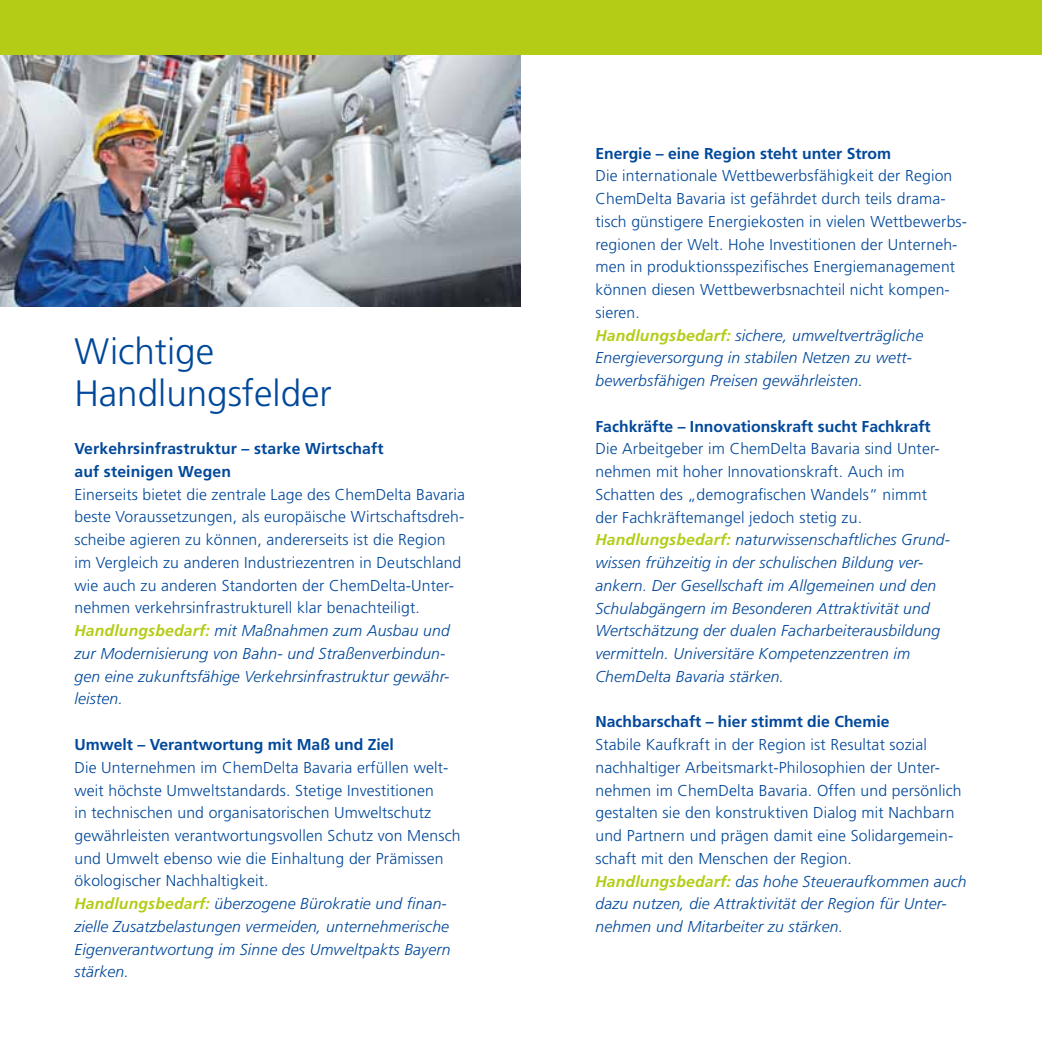
<style>
.page{position:relative;width:1042px;height:1042px;background:#fff}
.page>*{position:absolute;margin:0;border:0;box-sizing:border-box;transform-origin:0 0}
.t1{font:300 36.75px/42px "Frutiger";color:#00489a}
.t2{font:300 15.75px/22.8px "Frutiger";letter-spacing:.01em;color:#00489a}
.t3{font:italic 300 15.75px/22.8px "Frutiger";letter-spacing:.01em;color:#00489a}
.t4{font:700 15.75px/22.8px "Frutiger";color:#00489a}
.s1{font-weight:700;font-style:italic;color:#b4cc16}
.s2{font-style:italic}
.s3{font-style:normal}
.s4{font-weight:700;color:#b4cc16}
</style>
<div class="page">
<div style="left:0;top:0;width:1042px;height:55px;background:#b4cc16"></div>
<img style="left:0;top:56px;width:521px;height:251px">
<h1 class="t1" style="left:74px;top:331px;width:259px">Wichtige<br>Handlungsfelder</h1>
<p class="t4" style="left:74px;top:437px;width:311px">Verkehrsinfrastruktur – starke Wirtschaft auf steinigen Wegen</p>
<p class="t2" style="left:74px;top:483px;width:392px">Einerseits bietet die zentrale Lage des ChemDelta Bavaria beste Voraussetzungen, als europäische Wirtschaftsdreh&shy;scheibe agieren zu können, andererseits ist die Region im Vergleich zu anderen Industriezentren in Deutschland wie auch zu anderen Standorten der ChemDelta-Unter&shy;nehmen verkehrsinfrastrukturell klar benachteiligt.<br><span class="s1">Handlungsbedarf:</span> <span class="s2">mit Maßnahmen zum Ausbau und zur Modernisierung von Bahn- und Straßenverbindun&shy;gen eine zukunftsfähige Verkehrsinfrastruktur gewähr&shy;leisten.</span></p>
<p class="t4" style="left:74px;top:733px;width:321px">Umwelt – Verantwortung mit Maß und Ziel</p>
<p class="t2" style="left:74px;top:756px;width:388px">Die Unternehmen im ChemDelta Bavaria erfüllen welt&shy;weit höchste Umweltstandards. Stetige Investitionen<br>in technischen und organisatorischen Umweltschutz gewährleisten verantwortungsvollen Schutz von Mensch und Umwelt ebenso wie die Einhaltung der Prämissen ökologischer Nachhaltigkeit.<br><span class="s1">Handlungsbedarf:</span> <span class="s2">überzogene Bürokratie und finan&shy;zielle Zusatzbelastungen vermeiden, unternehmerische Eigenverantwortung im Sinne des Umweltpakts Bayern stärken.</span></p>
<p class="t4" style="left:595px;top:142px;width:297px">Energie – eine Region steht unter Strom</p>
<p class="t2" style="left:595px;top:165px;width:373px">Die internationale Wettbewerbsfähigkeit der Region ChemDelta Bavaria ist gefährdet durch teils drama&shy;tisch günstigere Energiekosten in vielen Wettbewerbs&shy;regionen der Welt. Hohe Investitionen der Unterneh&shy;men in produktionsspezifisches Energiemanagement können diesen Wettbewerbsnachteil nicht kompen&shy;sieren.<br><span class="s1">Handlungsbedarf:</span> <span class="s2">sichere, umweltverträgliche Energieversorgung in stabilen Netzen zu wett&shy;bewerbsfähigen Preisen gewährleisten.</span></p>
<p class="t4" style="left:595px;top:415px;width:337px">Fachkräfte – Innovationskraft sucht Fachkraft</p>
<p class="t3" style="left:595px;top:438px;width:356px"><span class="s3">Die Arbeitgeber im ChemDelta Bavaria sind Unter&shy;nehmen mit hoher Innovationskraft. Auch im Schatten des „demografischen Wandels“ nimmt der Fachkräftemangel jedoch stetig zu.<br></span><span class="s4">Handlungsbedarf:</span> naturwissenschaftliches Grund&shy;wissen frühzeitig in der schulischen Bildung ver&shy;ankern. Der Gesellschaft im Allgemeinen und den Schulabgängern im Besonderen Attraktivität und Wertschätzung der dualen Facharbeiterausbildung vermitteln. Universitäre Kompetenzzentren im ChemDelta Bavaria stärken.</p>
<p class="t4" style="left:595px;top:710px;width:296px">Nachbarschaft – hier stimmt die Chemie</p>
<p class="t2" style="left:595px;top:733px;width:373px">Stabile Kaufkraft in der Region ist Resultat sozial nachhaltiger Arbeitsmarkt-Philosophien der Unter&shy;nehmen im ChemDelta Bavaria. Offen und persönlich gestalten sie den konstruktiven Dialog mit Nachbarn und Partnern und prägen damit eine Solidargemein&shy;schaft mit den Menschen der Region.<br><span class="s1">Handlungsbedarf:</span> <span class="s2">das hohe Steueraufkommen auch dazu nutzen, die Attraktivität der Region für Unter&shy;nehmen und Mitarbeiter zu stärken.</span></p>
</div>
